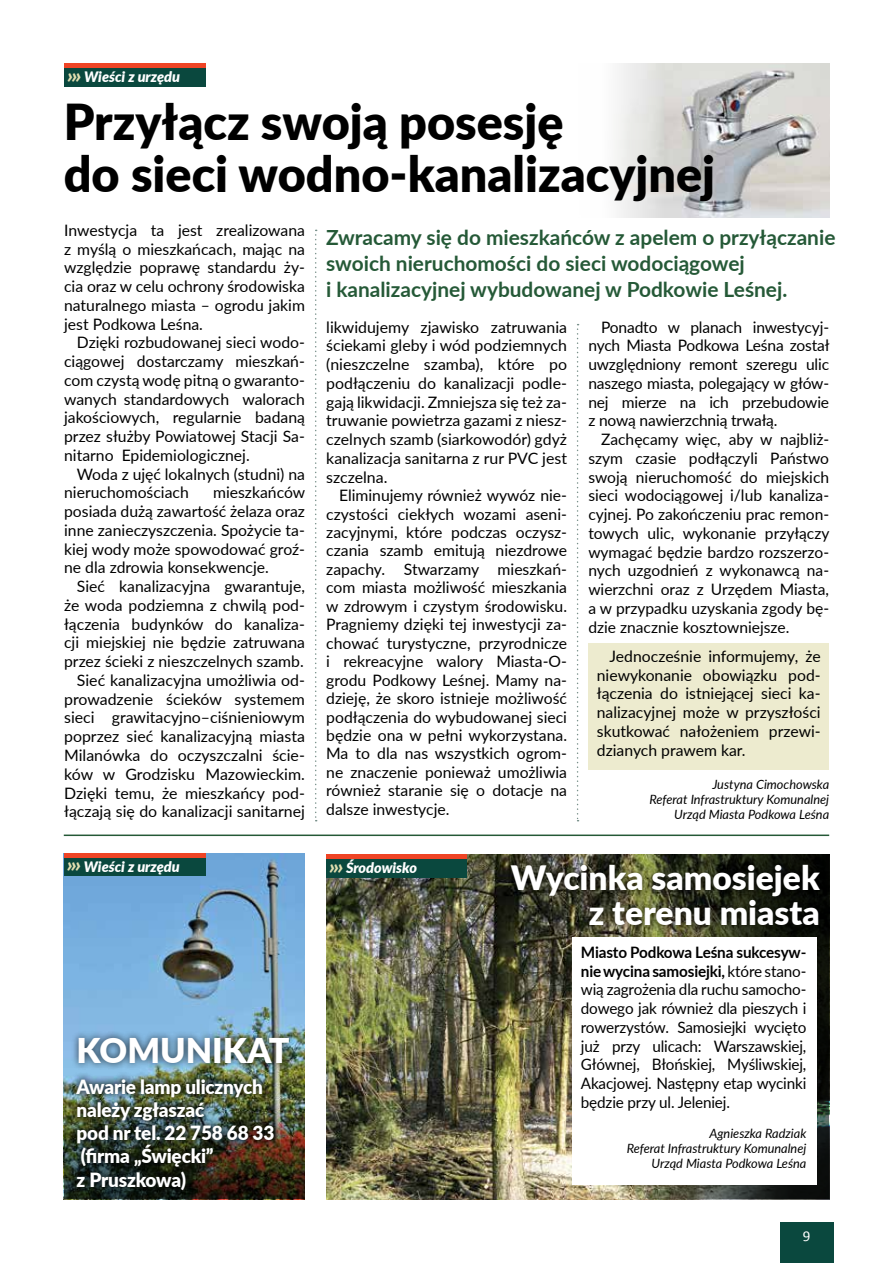
<style>
.page{position:relative;width:893px;height:1263px;background:#fff}
.page>*{position:absolute;margin:0;border:0;box-sizing:border-box;transform-origin:0 0}
.t1{font:900 49.5px/52.5px "Lato";color:#000}
.t2{font:900 34.2px "Lato";color:#fff}
.t3{font:900 33.6px/34.7px "Lato";color:#fff;text-align:right}
.t4{font:700 20.85px/25.7px "Lato";color:#255937}
.t5{font:900 19.5px/23.2px "Lato";letter-spacing:-.01em;color:#fff}
.t6{font:15.75px/18.8px "Lato";color:#000;text-align:justify}
.t7{font:15px "Calibri";color:#fff}
.t8{font:italic 900 14.4px "Lato";color:#fff}
.t9{font:italic 12.75px/15px "Lato";color:#000;text-align:right}
.s1{font-size:20.4px;color:#e2deaf}
.s2{font-weight:700}
</style>
<div class="page">
<div style="left:780px;top:1222px;width:53px;height:41px;background:#0a483e"></div>
<img style="left:64px;top:854px;width:241px;height:132px">
<div style="left:588px;top:643px;width:241px;height:127px;background:#edebcf"></div>
<hr style="left:64px;top:834px;width:765px;height:2px;background:#255937">
<svg style="left:315px;top:230px;width:2px;height:591px"></svg>
<svg style="left:577px;top:324px;width:2px;height:497px"></svg>
<div style="left:64px;top:68px;width:142px;height:18px;background:#0a483e"></div>
<hr style="left:64px;top:64px;width:142px;height:4px;background:#ef4425">
<div style="left:64px;top:858px;width:142px;height:18px;background:#0a483e"></div>
<div style="left:64px;top:853px;width:142px;height:5px;background:#ef4425"></div>
<img style="left:614px;top:64px;width:215px;height:153px">
<img style="left:326px;top:877px;width:125px;height:322px">
<div style="left:326px;top:859px;width:141px;height:18px;background:#0a483e"></div>
<hr style="left:326px;top:855px;width:141px;height:4px;background:#ef4425">
<img style="left:451px;top:855px;width:378px;height:344px">
<div style="left:504px;top:857px;width:323px;height:76px;background:#000;opacity:.75"></div>
<div style="left:572px;top:937px;width:244px;height:247px;background:#fff"></div>
<img style="left:64px;top:986px;width:241px;height:213px">
<div style="left:68px;top:1070px;width:215px;height:128px;background:#000;opacity:.75"></div>
<div style="left:71px;top:1030px;width:226px;height:41px;background:#000;opacity:.75"></div>
<p class="t8" style="left:68px;top:66px;width:114px"><span class="s1">›››</span> Wieści z urzędu</p>
<h1 class="t1" style="left:64px;top:93px;width:653px">Przyłącz swoją posesję<br>do sieci wodno-kanalizacyjnej</h1>
<h3 class="t4" style="left:326px;top:224px;width:511px">Zwracamy się do mieszkańców z apelem o przyłączanie swoich nieruchomości do sieci wodociągowej<br>i kanalizacyjnej wybudowanej w Podkowie Leśnej.</h3>
<p class="t6" style="left:64px;top:220px;width:242px">Inwestycja ta jest zrealizowana z myślą o mieszkańcach, mając na względzie poprawę standardu ży&shy;cia oraz w celu ochrony środowiska naturalnego miasta – ogrodu jakim jest Podkowa Leśna.</p>
<p class="t6" style="left:64px;top:333px;width:242px;text-indent:13px">Dzięki rozbudowanej sieci wodo&shy;ciągowej dostarczamy mieszkań&shy;com czystą wodę pitną o gwaranto&shy;wanych standardowych walorach jakościowych, regularnie badaną przez służby Powiatowej Stacji Sa&shy;nitarno Epidemiologicznej.</p>
<p class="t6" style="left:64px;top:464px;width:242px;text-indent:13px">Woda z ujęć lokalnych (studni) na nieruchomościach</p>
<p class="t6" style="left:588px;top:317px;width:243px;text-indent:13px">Ponadto w planach inwestycyj&shy;nych Miasta Podkowa Leśna został uwzględniony remont szeregu ulic naszego miasta, polegający w głów&shy;nej mierze na ich przebudowie z nową nawierzchnią trwałą.</p>
<p class="t6" style="left:588px;top:429px;width:243px;text-indent:13px">Zachęcamy więc, aby w najbliż&shy;szym czasie podłączyli Państwo swoją nieruchomość do miejskich sieci wodociągowej i/lub kanaliza&shy;cyjnej. Po zakończeniu prac remon&shy;towych ulic, wykonanie przyłączy wymagać będzie bardzo rozszerzo&shy;nych uzgodnień z wykonawcą na&shy;wierzchni oraz z Urzędem Miasta, a w przypadku uzyskania zgody bę&shy;dzie znacznie kosztowniejsze.</p>
<p class="t6" style="left:597px;top:646px;width:225px;text-indent:13px">Jednocześnie informujemy, że niewykonanie obowiązku pod&shy;łączenia do istniejącej sieci ka&shy;nalizacyjnej może w przyszłości skutkować nałożeniem przewi&shy;dzianych prawem kar.</p>
<p class="t9" style="left:649px;top:777px;width:181px">Justyna Cimochowska<br>Referat Infrastruktury Komunalnej<br>Urząd Miasta Podkowa Leśna</p>
<p class="t6" style="left:326px;top:317px;width:242px">likwidujemy zjawisko zatruwania ściekami gleby i wód podziemnych (nieszczelne szamba), które po podłączeniu do kanalizacji podle&shy;gają likwidacji. Zmniejsza się też za&shy;truwanie powietrza gazami z niesz&shy;czelnych szamb (siarkowodór) gdyż kanalizacja sanitarna z rur PVC jest szczelna.</p>
<p class="t6" style="left:326px;top:485px;width:242px;text-indent:13px">Eliminujemy również wywóz nie&shy;czystości ciekłych wozami aseni&shy;zacyjnymi, które podczas oczysz&shy;czania szamb emitują niezdrowe zapachy. Stwarzamy mieszkań&shy;com miasta możliwość mieszkania w zdrowym i czystym środowisku.<br>Pragniemy dzięki tej inwestycji za&shy;chować turystyczne, przyrodnicze i rekreacyjne walory Miasta-O&shy;grodu Podkowy Leśnej. Mamy na&shy;dzieję, że skoro istnieje możliwość podłączenia do wybudowanej sieci będzie ona w pełni wykorzystana.<br>Ma to dla nas wszystkich ogrom&shy;ne znaczenie ponieważ umożliwia również staranie się o dotacje na dalsze inwestycje.</p>
<p class="t6" style="left:64px;top:483px;width:243px;text-indent:149px">mieszkańców posiada dużą zawartość żelaza oraz inne zanieczyszczenia. Spożycie ta&shy;kiej wody może spowodować groź&shy;ne dla zdrowia konsekwencje.</p>
<p class="t6" style="left:64px;top:576px;width:242px;text-align:right">Sieć kanalizacyjna gwarantuje, że woda podziemna z chwilą pod&shy;łączenia budynków do kanaliza&shy;cji miejskiej nie będzie zatruwana przez ścieki z nieszczelnych szamb.<br>Sieć kanalizacyjna umożliwia od&shy;prowadzenie ścieków systemem sieci grawitacyjno–ciśnieniowym poprzez sieć kanalizacyjną miasta Milanówka do oczyszczalni ście&shy;ków w Grodzisku Mazowieckim.<br>Dzięki temu, że mieszkańcy pod&shy;łączają się do kanalizacji sanitarnej</p>
<p class="t8" style="left:67px;top:855px;width:114px"><span class="s1">›››</span> Wieści z urzędu</p>
<h2 class="t2" style="left:77px;top:1025px;width:215px">KOMUNIKAT</h2>
<p class="t5" style="left:77px;top:1074px;width:199px">Awarie lamp ulicznych należy zgłaszać<br>pod nr tel. 22 758 68 33 (firma „Święcki”<br>z Pruszkowa)</p>
<p class="t8" style="left:329px;top:857px;width:89px"><span class="s1">›››</span> Środowisko</p>
<h3 class="t3" style="left:511px;top:859px;width:310px">Wycinka samosiejek z terenu miasta</h3>
<p class="t6" style="left:581px;top:942px;width:227px"><span class="s2">Miasto Podkowa Leśna sukcesyw&shy;nie wycina samosiejki,</span> które stano&shy;wią zagrożenia dla ruchu samocho&shy;dowego jak również dla pieszych i rowerzystów. Samosiejki wycięto już przy ulicach: Warszawskiej, Głównej, Błońskiej, Myśliwskiej, Akacjowej. Następny etap wycinki będzie przy ul. Jeleniej.</p>
<p class="t9" style="left:627px;top:1125px;width:181px">Agnieszka Radziak<br>Referat Infrastruktury Komunalnej<br>Urząd Miasta Podkowa Leśna</p>
<p class="t7" style="left:803px;top:1227px;width:9px">9</p>
</div>
